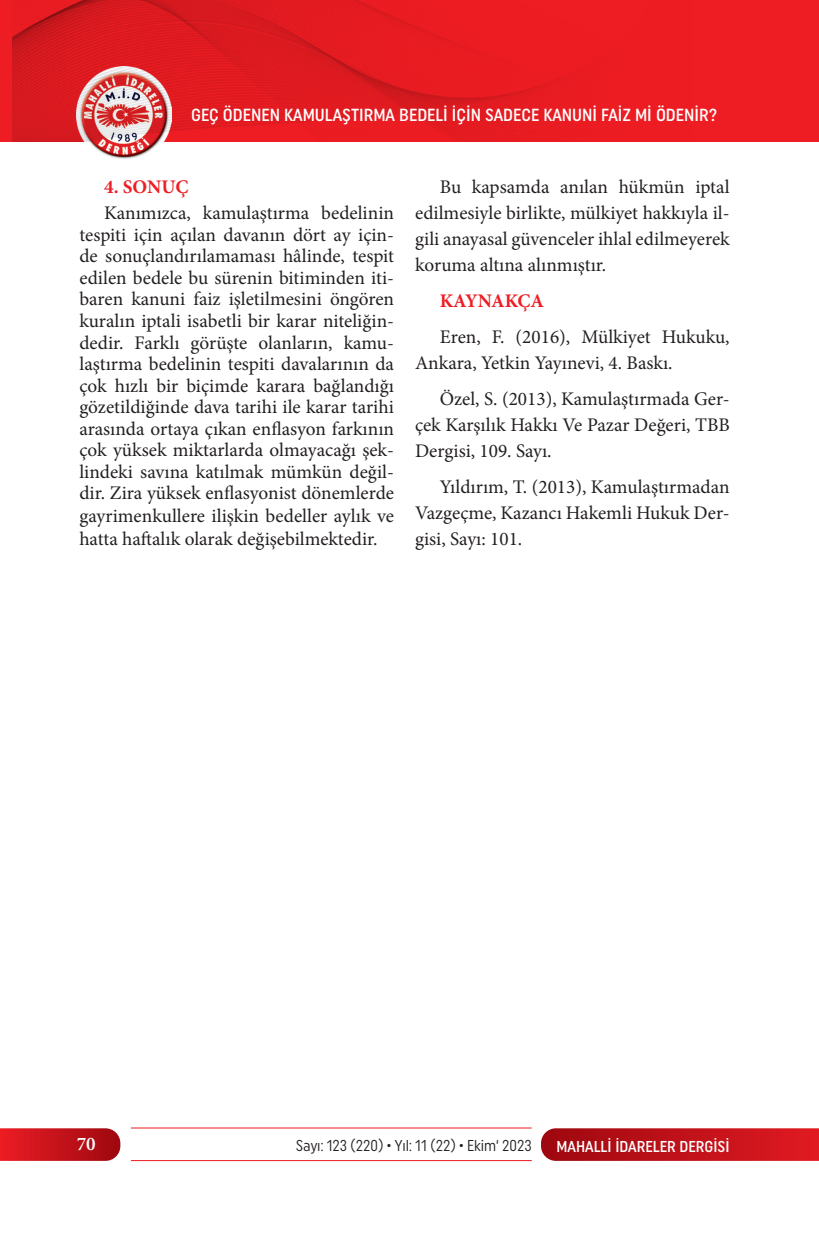
<style>
.page{position:relative;width:819px;height:1241px;background:#fff}
.page>*{position:absolute;margin:0;border:0;box-sizing:border-box;transform-origin:0 0}
.t1{font:19.25px/21.7px "Minion Pro";color:#231f20;text-align:justify}
.t2{font:700 19.25px "Minion Pro";color:#ee1d23}
.t3{font:600 19.25px "Minion Pro";color:#fff}
.t4{font:500 17.5px "Uniform Condensed";color:#fff}
.t5{font:15.75px "Uniform Condensed";color:#231f20;scale:.95 1}
.t6{font:500 15.75px "Uniform Condensed";color:#fff}
</style>
<div class="page">
<svg style="left:541px;top:1128px;width:278px;height:32px;background:#c0151d"></svg>
<svg style="left:0;top:1128px;width:120px;height:32px;background:#c61920"></svg>
<hr style="left:131px;top:1127px;width:400px;height:1px;background:#ee1d23">
<hr style="left:131px;top:1159px;width:400px;height:1px;background:#ee1d23">
<div style="left:0;top:0;width:819px;height:141px;background:#ee1d23"></div>
<img style="left:76px;top:141px;width:96px;height:18px">
<img style="left:13px;top:0;width:550px;height:141px">
<p class="t4" style="left:191px;top:105px;width:527px">GEÇ ÖDENEN KAMULAŞTIRMA BEDELİ İÇİN SADECE KANUNİ FAİZ Mİ ÖDENİR?</p>
<p class="t2" style="left:104px;top:173px;width:86px">4. SONUÇ</p>
<p class="t1" style="left:79px;top:202px;width:316px;text-indent:25px">Kanımızca, kamulaştırma bedelinin tespiti için açılan davanın dört ay için&shy;de sonuçlandırılamaması hâlinde, tespit edilen bedele bu sürenin bitiminden iti&shy;baren kanuni faiz işletilmesini öngören kuralın iptali isabetli bir karar niteliğin&shy;dedir. Farklı görüşte olanların, kamu&shy;laştırma bedelinin tespiti davalarının da çok hızlı bir biçimde karara bağlandığı gözetildiğinde dava tarihi ile karar tarihi arasında ortaya çıkan enflasyon farkının çok yüksek miktarlarda olmayacağı şek&shy;lindeki savına katılmak mümkün değil&shy;dir. Zira yüksek enflasyonist dönemlerde gayrimenkullere ilişkin bedeller aylık ve hatta haftalık olarak değişebilmektedir.</p>
<p class="t1" style="left:415px;top:174px;width:316px;line-height:26.1px;text-indent:25px">Bu kapsamda anılan hükmün iptal edilmesiyle birlikte, mülkiyet hakkıyla il&shy;gili anayasal güvenceler ihlal edilmeyerek koruma altına alınmıştır.</p>
<p class="t2" style="left:440px;top:287px;width:106px">KAYNAKÇA</p>
<p class="t1" style="left:415px;top:324px;width:316px;line-height:26.1px;text-indent:25px">Eren, F. (2016), Mülkiyet Hukuku,<br>Ankara, Yetkin Yayınevi, 4. Baskı.</p>
<p class="t1" style="left:415px;top:386px;width:316px;line-height:26.1px;text-indent:25px">Özel, S. (2013), Kamulaştırmada Ger&shy;çek Karşılık Hakkı Ve Pazar Değeri, TBB Dergisi, 109. Sayı.</p>
<p class="t1" style="left:415px;top:474px;width:316px;line-height:26.1px;text-indent:25px">Yıldırım, T. (2013), Kamulaştırmadan Vazgeçme, Kazancı Hakemli Hukuk Der&shy;gisi, Sayı: 101.</p>
<p class="t3" style="left:77px;top:1130px;width:20px">70</p>
<p class="t5" style="left:296px;top:1136px;width:250px">Sayı: 123 (220) • Yıl: 11 (22) • Ekim‘ 2023</p>
<p class="t6" style="left:556px;top:1136px;width:175px">MAHALLİ İDARELER DERGİSİ</p>
</div>
